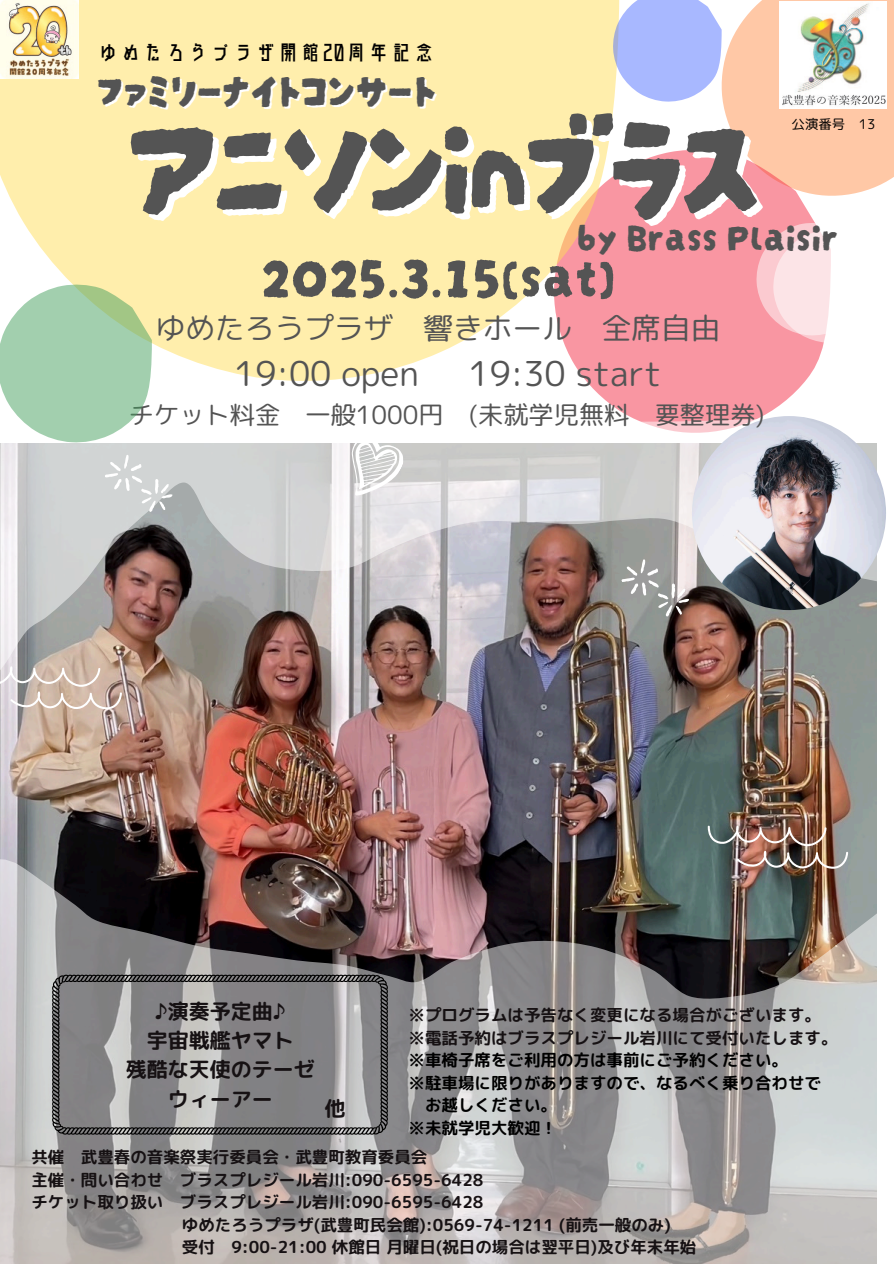
<style>
.page{position:relative;width:894px;height:1264px;background:#fff}
.page>*{position:absolute;margin:0;border:0;box-sizing:border-box;transform-origin:0 0}
.t1{font:132.9px "Darumadrop One";letter-spacing:-.06em;color:#545454}
.t2{font:56.7px "Darumadrop One";color:#545454}
.t3{font:44.7px "Darumadrop One";color:#545454}
.t4{font:39px "Darumadrop One";color:#545454}
.t5{font:34.2px "rounded mplus 1 p regular";color:#545454}
.t6{font:29.7px "rounded mplus 1 p regular";color:#545454}
.t7{font:25.2px "rounded mplus 1 p regular";color:#545454}
.t8{font:22.5px "Kaiso Makina B";color:#000}
.t9{font:21px "rounded mplus 1 p bold";color:#161113}
.t10{font:16.5px "rounded mplus 1 p bold";color:#161113}
.t11{font:16.5px "rounded mplus 1 p bold";color:#000}
.t12{font:13.5px "rounded mplus 1 p regular";color:#000}
</style>
<div class="page">
<svg style="left:721px;top:0;width:172px;height:196px;background:#feceb1"></svg>
<svg style="left:587px;top:149px;width:243px;height:240px;background:#f99ea7"></svg>
<img style="left:0;top:683px;width:876px;height:169px">
<img style="left:707px;top:825px;width:140px;height:27px">
<svg style="left:0;top:0;width:619px;height:382px;background:#feebb1"></svg>
<div style="left:772px;top:230px;width:111px;height:113px;background:#fff"></div>
<svg style="left:756px;top:222px;width:75px;height:113px;background:#fbd1d6"></svg>
<img style="left:0;top:389px;width:886px;height:294px">
<img style="left:0;top:852px;width:877px;height:411px">
<img style="left:691px;top:416px;width:194px;height:194px;border-radius:50%">
<img style="left:0;top:0;width:79px;height:79px">
<img style="left:779px;top:1px;width:107px;height:107px">
<svg style="left:52px;top:974px;width:336px;height:161px;background:#89898a"></svg>
<svg style="left:0;top:666px;width:122px;height:43px;background:#cdbcb2"></svg>
<svg style="left:0;top:284px;width:152px;height:159px;background:#b4d7b7"></svg>
<svg style="left:612px;top:0;width:109px;height:102px;background:#b7c3fb"></svg>
<p class="t8" style="left:97px;top:41px;width:339px">ゆめたろうプラザ開館20周年記念</p>
<h4 class="t3" style="left:97px;top:53px;width:340px">ファミリーナイトコンサート</h4>
<p class="t1" style="left:125px;top:56px;width:639px">アニソンinブラス</p>
<p class="t12" style="left:791px;top:115px;width:85px">公演番号 13</p>
<p class="t4" style="left:576px;top:205px;width:263px">by Brass Plaisir</p>
<h2 class="t2" style="left:261px;top:230px;width:356px">2025.3.15(sat)</h2>
<h6 class="t6" style="left:156px;top:307px;width:566px">ゆめたろうプラザ 響きホール 全席自由</h6>
<h1 class="t5" style="left:234px;top:349px;width:186px">19:00 open</h1>
<h1 class="t5" style="left:468px;top:349px;width:195px">19:30 start</h1>
<h5 class="t7" style="left:129px;top:397px;width:637px">チケット料金 一般1000円 (未就学児無料 要整理券)</h5>
<p class="t9" style="left:155px;top:996px;width:132px">♪演奏予定曲♪</p>
<p class="t9" style="left:147px;top:1025px;width:148px">宇宙戦艦ヤマト</p>
<p class="t9" style="left:126px;top:1054px;width:190px">残酷な天使のテーゼ</p>
<p class="t9" style="left:168px;top:1083px;width:106px">ウィーアー</p>
<p class="t9" style="left:324px;top:1093px;width:22px">他</p>
<p class="t10" style="left:408px;top:1003px;width:414px">※プログラムは予告なく変更になる場合がございます。</p>
<p class="t10" style="left:408px;top:1026px;width:430px">※電話予約はブラスプレジール岩川にて受付いたします。</p>
<p class="t11" style="left:408px;top:1048px;width:381px">※車椅子席をご利用の方は事前にご予約ください。</p>
<p class="t11" style="left:408px;top:1071px;width:414px">※駐車場に限りがありますので、なるべく乗り合わせで</p>
<p class="t11" style="left:425px;top:1093px;width:133px">お越しください。</p>
<p class="t11" style="left:408px;top:1116px;width:150px">※未就学児大歓迎！</p>
<p class="t10" style="left:31px;top:1145px;width:397px">共催 武豊春の音楽祭実行委員会・武豊町教育委員会</p>
<p class="t10" style="left:31px;top:1167px;width:453px">主催・問い合わせ ブラスプレジール岩川:090-6595-6428</p>
<p class="t10" style="left:31px;top:1190px;width:453px">チケット取り扱い ブラスプレジール岩川:090-6595-6428</p>
<p class="t10" style="left:182px;top:1212px;width:490px">ゆめたろうプラザ(武豊町民会館):0569-74-1211 (前売一般のみ)</p>
<p class="t10" style="left:182px;top:1235px;width:516px">受付 9:00-21:00 休館日月曜日(祝日の場合は翌平日)及び年末年始</p>
</div>
